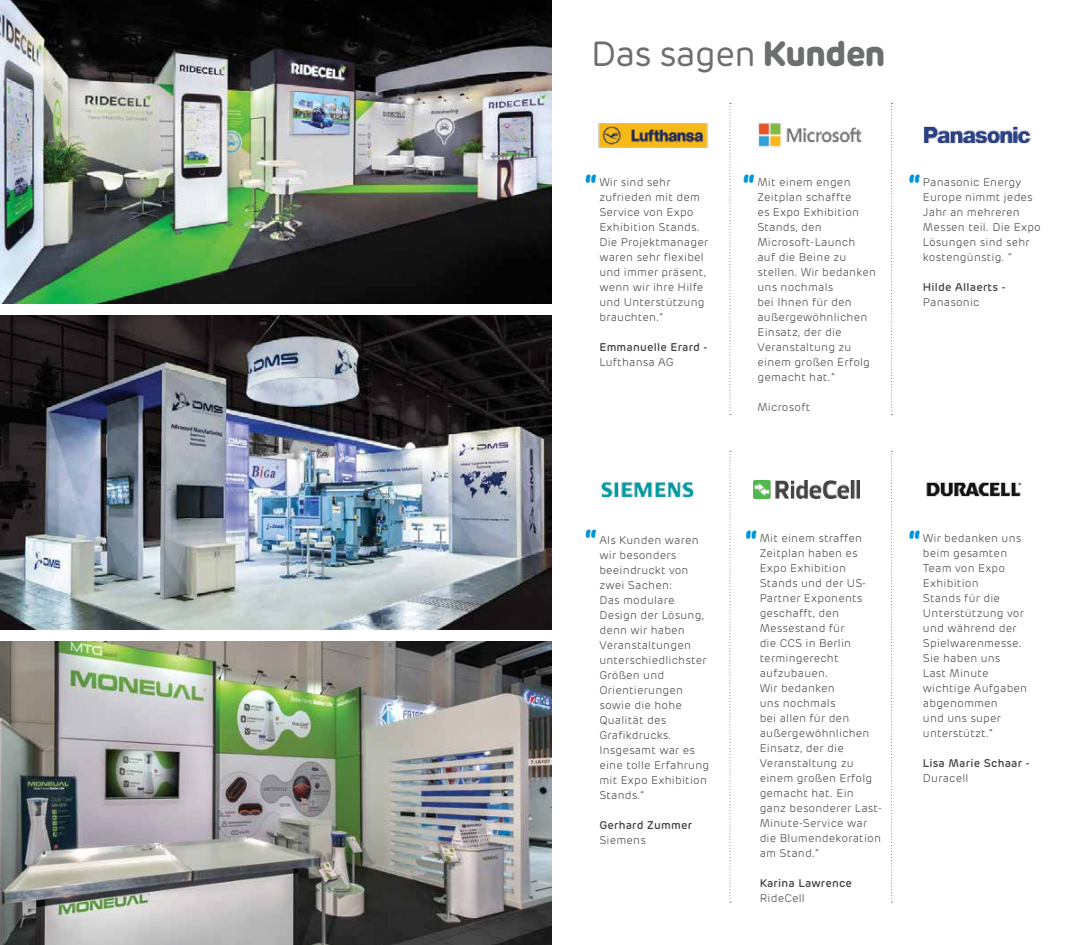
<style>
.page{position:relative;width:1080px;height:945px;background:#fff}
.page>*{position:absolute;margin:0;border:0;box-sizing:border-box;transform-origin:0 0}
.t1{font:35px "Rubrik";letter-spacing:-.02em;color:#6d6e71}
.t2{font:700 27.5px "Rubrik";color:#0095da}
.t3{font:300 11.25px/15px "Rubrik";letter-spacing:.02em;color:#414042}
.t4{font:500 11.25px "Rubrik";letter-spacing:.02em;color:#414042}
.s1{font-weight:700}
</style>
<div class="page">
<img style="left:0;top:0;width:551px;height:303px">
<img style="left:0;top:315px;width:551px;height:315px">
<img style="left:0;top:642px;width:551px;height:303px">
<img style="left:754px;top:480px;width:106px;height:18px">
<svg style="left:729px;top:103px;width:2px;height:312px"></svg>
<svg style="left:729px;top:451px;width:2px;height:452px"></svg>
<svg style="left:891px;top:103px;width:1px;height:312px"></svg>
<svg style="left:891px;top:451px;width:1px;height:452px"></svg>
<img style="left:926px;top:482px;width:96px;height:15px">
<img style="left:598px;top:123px;width:110px;height:25px">
<img style="left:758px;top:123px;width:104px;height:25px">
<img style="left:923px;top:126px;width:108px;height:18px">
<img style="left:600px;top:481px;width:95px;height:17px">
<h1 class="t1" style="left:591px;top:32px;width:296px">Das sagen <span class="s1">Kunden</span></h1>
<h2 class="t2" style="left:584px;top:166px;width:15px">“</h2>
<h2 class="t2" style="left:743px;top:166px;width:15px">“</h2>
<h2 class="t2" style="left:908px;top:166px;width:15px">“</h2>
<p class="t3" style="left:599px;top:175px;width:110px">Wir sind sehr zufrieden mit dem<br>Service von Expo<br>Exhibition Stands.<br>Die Projektmanager waren sehr flexibel und immer präsent, wenn wir ihre Hilfe und Unterstützung brauchten.”</p>
<p class="t4" style="left:599px;top:341px;width:109px">Emmanuelle Erard -</p>
<p class="t3" style="left:599px;top:355px;width:76px">Lufthansa AG</p>
<p class="t3" style="left:757px;top:175px;width:120px">Mit einem engen<br>Zeitplan schaffte<br>es Expo Exhibition<br>Stands, den<br>Microsoft-Launch<br>auf die Beine zu stellen. Wir bedanken uns nochmals<br>bei Ihnen für den außergewöhnlichen<br>Einsatz, der die<br>Veranstaltung zu einem großen Erfolg gemacht hat.”</p>
<p class="t3" style="left:757px;top:400px;width:54px">Microsoft</p>
<p class="t3" style="left:923px;top:175px;width:119px">Panasonic Energy<br>Europe nimmt jedes<br>Jahr an mehreren<br>Messen teil. Die Expo<br>Lösungen sind sehr kostengünstig. “</p>
<p class="t4" style="left:923px;top:281px;width:84px">Hilde Allaerts -</p>
<p class="t3" style="left:923px;top:295px;width:58px">Panasonic</p>
<h2 class="t2" style="left:584px;top:522px;width:15px">“</h2>
<h2 class="t2" style="left:745px;top:522px;width:15px">“</h2>
<h2 class="t2" style="left:908px;top:522px;width:15px">“</h2>
<p class="t3" style="left:760px;top:531px;width:124px">Mit einem straffen<br>Zeitplan haben es<br>Expo Exhibition<br>Stands und der US-<br>Partner Exponents geschafft, den<br>Messestand für<br>die CCS in Berlin termingerecht aufzubauen.<br>Wir bedanken<br>uns nochmals<br>bei allen für den außergewöhnlichen<br>Einsatz, der die<br>Veranstaltung zu einem großen Erfolg gemacht hat. Ein ganz besonderer Last-<br>Minute-Service war die Blumendekoration am Stand.”</p>
<p class="t4" style="left:760px;top:876px;width:94px">Karina Lawrence</p>
<p class="t3" style="left:760px;top:891px;width:47px">RideCell</p>
<p class="t3" style="left:923px;top:531px;width:106px">Wir bedanken uns beim gesamten<br>Team von Expo<br>Exhibition<br>Stands für die<br>Unterstützung vor und während der<br>Spielwarenmesse.<br>Sie haben uns<br>Last Minute wichtige Aufgaben abgenommen<br>und uns super unterstützt.”</p>
<p class="t4" style="left:923px;top:757px;width:108px">Lisa Marie Schaar -</p>
<p class="t3" style="left:923px;top:771px;width:47px">Duracell</p>
<p class="t3" style="left:599px;top:533px;width:111px">Als Kunden waren wir besonders beeindruckt von zwei Sachen:<br>Das modulare<br>Design der Lösung, denn wir haben<br>Veranstaltungen unterschiedlichster<br>Größen und<br>Orientierungen sowie die hohe<br>Qualität des<br>Grafikdrucks.<br>Insgesamt war es eine tolle Erfahrung mit Expo Exhibition<br>Stands.”</p>
<p class="t4" style="left:599px;top:818px;width:94px">Gerhard Zummer</p>
<p class="t3" style="left:599px;top:833px;width:48px">Siemens</p>
</div>
